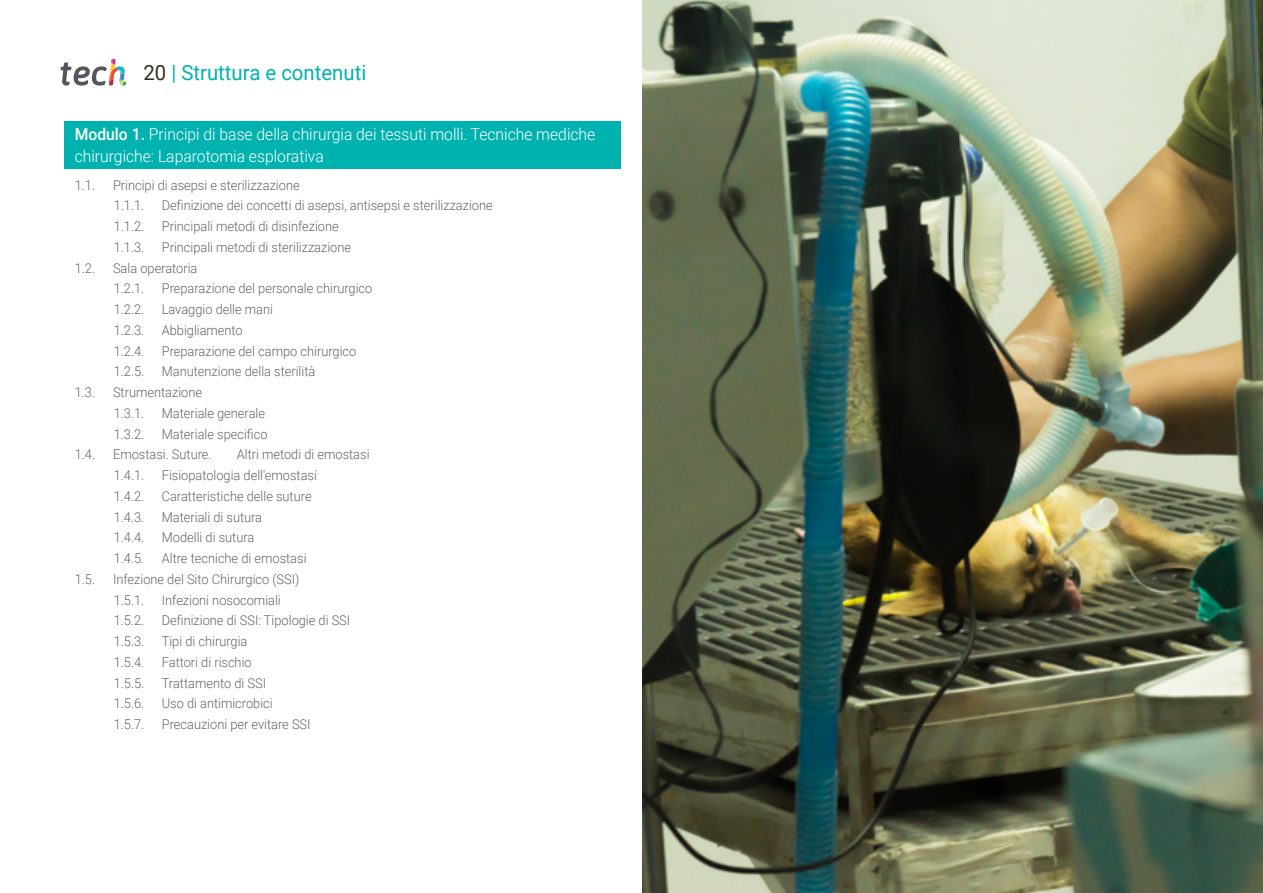
<style>
.page{position:relative;width:1263px;height:893px;background:#fff}
.page>*{position:absolute;margin:0;border:0;box-sizing:border-box;transform-origin:0 0}
.t1{font:21px "Roboto";color:#00b2af}
.t2{font:300 16.5px/22.5px "Roboto";color:#fff;scale:.95 1}
.t3{font:300 13.5px/20.7px "Roboto";color:#61646a;scale:.95 1}
.s1{color:#312e20}
.s2{font-weight:500}
</style>
<div class="page">
<div style="left:64px;top:121px;width:557px;height:48px;background:#00b2af"></div>
<svg style="left:61px;top:59px;width:65px;height:27px"></svg>
<img style="left:642px;top:0;width:621px;height:893px">
<h1 class="t1" style="left:144px;top:57px;width:224px"><span class="s1">20</span> | Struttura e contenuti</h1>
<p class="t2" style="left:75px;top:122px;width:549px"><span class="s2">Modulo 1.</span> Principi di base della chirurgia dei tessuti molli. Tecniche mediche chirurgiche: Laparotomia esplorativa</p>
<p class="t3" style="left:75px;top:174px;width:23px">1.1.</p>
<p class="t3" style="left:113px;top:174px;width:198px">Principi di asepsi e sterilizzazione<br>1.1.1.</p>
<p class="t3" style="left:162px;top:195px;width:350px">Definizione dei concetti di asepsi, antisepsi e sterilizzazione</p>
<p class="t3" style="left:114px;top:215px;width:34px">1.1.2.</p>
<p class="t3" style="left:162px;top:215px;width:188px">Principali metodi di disinfezione</p>
<p class="t3" style="left:114px;top:236px;width:34px">1.1.3.</p>
<p class="t3" style="left:162px;top:236px;width:201px">Principali metodi di sterilizzazione</p>
<p class="t3" style="left:75px;top:257px;width:23px">1.2.</p>
<p class="t3" style="left:113px;top:257px;width:90px">Sala operatoria<br>1.2.1.</p>
<p class="t3" style="left:162px;top:278px;width:223px">Preparazione del personale chirurgico</p>
<p class="t3" style="left:114px;top:298px;width:34px">1.2.2.</p>
<p class="t3" style="left:162px;top:298px;width:119px">Lavaggio delle mani</p>
<p class="t3" style="left:114px;top:319px;width:34px">1.2.3.</p>
<p class="t3" style="left:162px;top:319px;width:87px">Abbigliamento</p>
<p class="t3" style="left:114px;top:340px;width:34px">1.2.4.</p>
<p class="t3" style="left:162px;top:340px;width:206px">Preparazione del campo chirurgico</p>
<p class="t3" style="left:114px;top:361px;width:34px">1.2.5.</p>
<p class="t3" style="left:162px;top:361px;width:163px">Manutenzione della sterilità</p>
<p class="t3" style="left:75px;top:381px;width:23px">1.3.</p>
<p class="t3" style="left:113px;top:381px;width:95px">Strumentazione<br>1.3.1.</p>
<p class="t3" style="left:162px;top:402px;width:110px">Materiale generale</p>
<p class="t3" style="left:114px;top:423px;width:34px">1.3.2.</p>
<p class="t3" style="left:162px;top:423px;width:113px">Materiale specifico</p>
<p class="t3" style="left:75px;top:444px;width:23px">1.4.</p>
<p class="t3" style="left:113px;top:444px;width:105px">Emostasi. Suture.</p>
<p class="t3" style="left:237px;top:444px;width:141px">Altri metodi di emostasi</p>
<p class="t3" style="left:114px;top:464px;width:34px">1.4.1.</p>
<p class="t3" style="left:162px;top:464px;width:165px">Fisiopatologia dell'emostasi</p>
<p class="t3" style="left:114px;top:485px;width:34px">1.4.2.</p>
<p class="t3" style="left:162px;top:485px;width:159px">Caratteristiche delle suture</p>
<p class="t3" style="left:114px;top:506px;width:34px">1.4.3.</p>
<p class="t3" style="left:162px;top:506px;width:107px">Materiali di sutura</p>
<p class="t3" style="left:114px;top:527px;width:34px">1.4.4.</p>
<p class="t3" style="left:162px;top:527px;width:99px">Modelli di sutura</p>
<p class="t3" style="left:114px;top:547px;width:34px">1.4.5.</p>
<p class="t3" style="left:162px;top:547px;width:154px">Altre tecniche di emostasi</p>
<p class="t3" style="left:75px;top:568px;width:23px">1.5.</p>
<p class="t3" style="left:113px;top:568px;width:198px">Infezione del Sito Chirurgico (SSI)<br>1.5.1.</p>
<p class="t3" style="left:162px;top:589px;width:127px">Infezioni nosocomiali</p>
<p class="t3" style="left:114px;top:610px;width:34px">1.5.2.</p>
<p class="t3" style="left:162px;top:610px;width:200px">Definizione di SSI: Tipologie di SSI</p>
<p class="t3" style="left:114px;top:630px;width:34px">1.5.3.</p>
<p class="t3" style="left:162px;top:630px;width:92px">Tipi di chirurgia</p>
<p class="t3" style="left:114px;top:651px;width:34px">1.5.4.</p>
<p class="t3" style="left:162px;top:651px;width:96px">Fattori di rischio</p>
<p class="t3" style="left:114px;top:672px;width:34px">1.5.5.</p>
<p class="t3" style="left:162px;top:672px;width:111px">Trattamento di SSI</p>
<p class="t3" style="left:114px;top:693px;width:34px">1.5.6.</p>
<p class="t3" style="left:162px;top:693px;width:118px">Uso di antimicrobici</p>
<p class="t3" style="left:114px;top:713px;width:34px">1.5.7.</p>
<p class="t3" style="left:162px;top:713px;width:158px">Precauzioni per evitare SSI</p>
</div>
